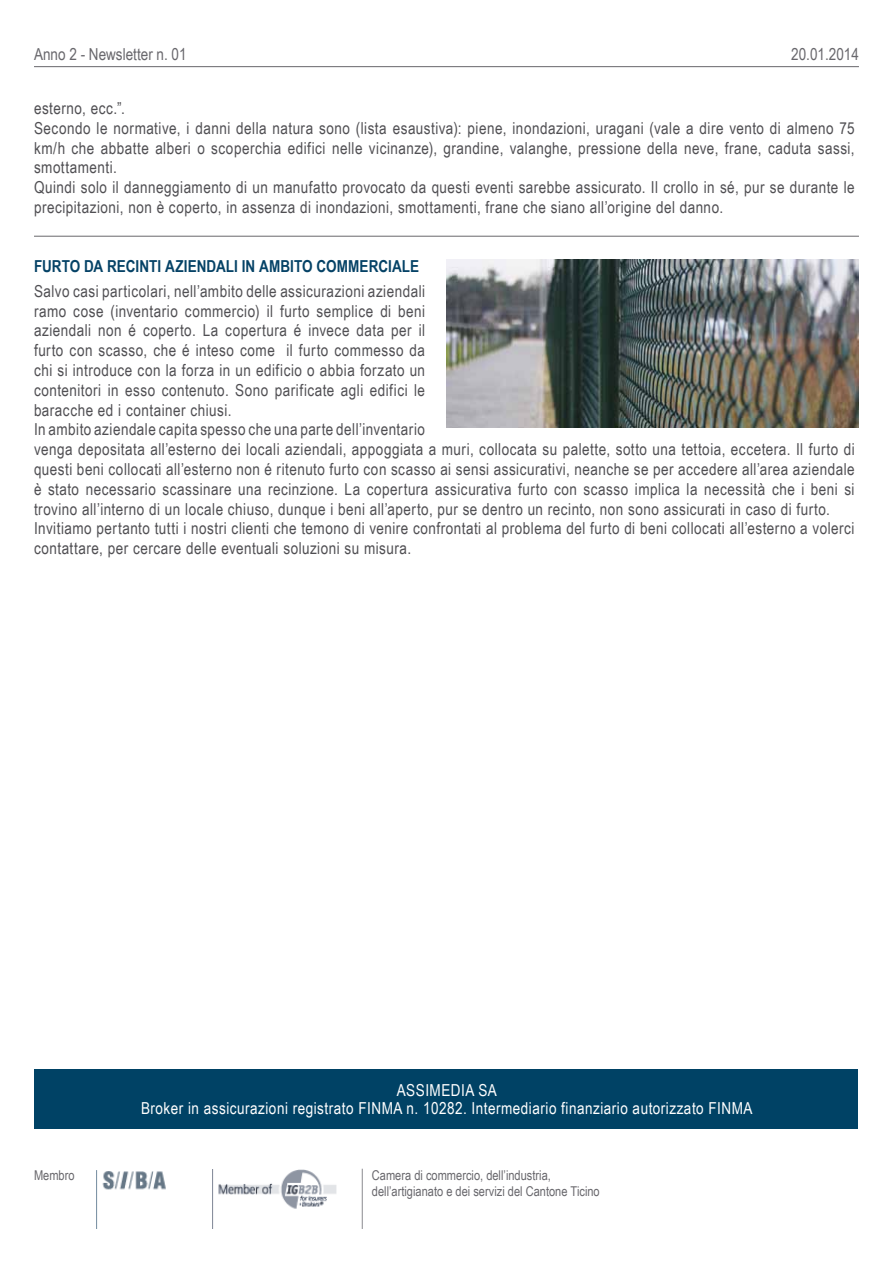
<style>
.page{position:relative;width:893px;height:1263px;background:#fff}
.page>*{position:absolute;margin:0;border:0;box-sizing:border-box;transform-origin:0 0}
.t1{font:16.5px/19.8px "Arial Narrow";letter-spacing:.03em;color:#504f53}
.t2{font:16.5px/18px "Arial Narrow";letter-spacing:.03em;color:#fff;text-align:center}
.t3{font:700 16.5px "Arial Narrow";letter-spacing:.005em;color:#054266}
.t4{font:16.5px "Arial Narrow";color:#68676c}
.t5{font:13.5px/16.2px "Arial Narrow";color:#68676c}
</style>
<div class="page">
<hr style="left:34px;top:66px;width:825px;height:1px;background:#68676c">
<div style="left:35px;top:1069px;width:823px;height:60px;background:#004265"></div>
<img style="left:97px;top:1170px;width:69px;height:59px">
<img style="left:213px;top:1170px;width:124px;height:59px">
<hr style="left:362px;top:1169px;width:1px;height:60px;background:#98989c">
<img style="left:446px;top:259px;width:413px;height:168px">
<hr style="left:34px;top:236px;width:825px;height:1px;background:#68676c">
<p class="t4" style="left:34px;top:42px;width:154px">Anno 2 - Newsletter n. 01</p>
<p class="t4" style="left:791px;top:42px;width:69px">20.01.2014</p>
<p class="t1" style="left:34px;top:98px;width:822px">esterno, ecc.”.<br>Secondo le normative, i danni della natura sono (lista esaustiva): piene, inondazioni, uragani (vale a dire vento di almeno 75 km/h che abbatte alberi o scoperchia edifici nelle vicinanze), grandine, valanghe, pressione della neve, frane, caduta sassi, smottamenti.<br>Quindi solo il danneggiamento di un manufatto provocato da questi eventi sarebbe assicurato. Il crollo in sé, pur se durante le precipitazioni, non è coperto, in assenza di inondazioni, smottamenti, frane che siano all’origine del danno.</p>
<p class="t3" style="left:34px;top:254px;width:387px">FURTO DA RECINTI AZIENDALI IN AMBITO COMMERCIALE</p>
<p class="t1" style="left:34px;top:280px;width:822px">Salvo casi particolari, nell’ambito delle assicurazioni aziendali<br>ramo cose (inventario commercio) il furto semplice di beni<br>aziendali non é coperto. La copertura é invece data per il<br>furto con scasso, che é inteso come il furto commesso da<br>chi si introduce con la forza in un edificio o abbia forzato un<br>contenitori in esso contenuto. Sono parificate agli edifici le<br>baracche ed i container chiusi.<br>In ambito aziendale capita spesso che una parte dell’inventario<br>venga depositata all’esterno dei locali aziendali, appoggiata a muri, collocata su palette, sotto una tettoia, eccetera. Il furto di questi beni collocati all’esterno non é ritenuto furto con scasso ai sensi assicurativi, neanche se per accedere all’area aziendale è stato necessario scassinare una recinzione. La copertura assicurativa furto con scasso implica la necessità che i beni si trovino all’interno di un locale chiuso, dunque i beni all’aperto, pur se dentro un recinto, non sono assicurati in caso di furto.<br>Invitiamo pertanto tutti i nostri clienti che temono di venire confrontati al problema del furto di beni collocati all’esterno a volerci contattare, per cercare delle eventuali soluzioni su misura.</p>
<p class="t2" style="left:141px;top:1081px;width:613px">ASSIMEDIA SA<br>Broker in assicurazioni registrato FINMA n. 10282. Intermediario finanziario autorizzato FINMA</p>
<p class="t5" style="left:34px;top:1166px;width:42px">Membro</p>
<p class="t5" style="left:372px;top:1166px;width:229px">Camera di commercio, dell’industria, dell’artigianato e dei servizi del Cantone Ticino</p>
</div>
